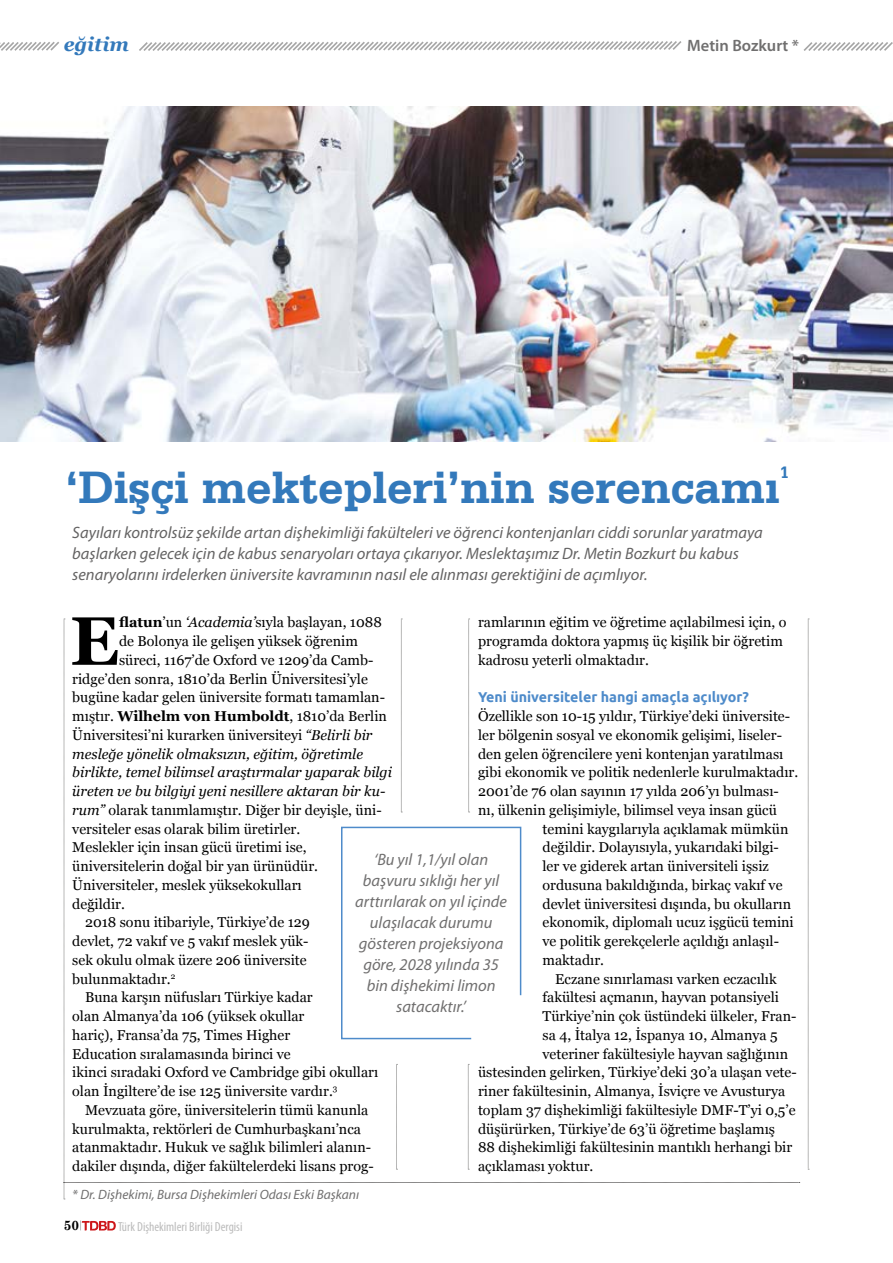
<style>
.page{position:relative;width:893px;height:1263px;background:#fff}
.page>*{position:absolute;margin:0;border:0;box-sizing:border-box;transform-origin:0 0}
.t1{font:700 68.4px "Georgia";color:#000}
.t2{font:700 47.7px "Serifa BT";color:#3379bb}
.t3{font:italic 700 19.5px "Georgia";letter-spacing:-.005em;color:#3379bb}
.t4{font:700 17.55px "Serifa BT";color:#3379bb}
.t5{font:italic 16.5px/21px "Myriad Pro";color:#646363}
.t6{font:italic 16.5px/21px "Myriad Pro";color:#706f6f;text-align:center}
.t7{font:600 16.5px "Myriad Pro";color:#706f6f}
.t8{font:14.25px/18.8px "Georgia";color:#000}
.t9{font:italic 14.25px "Georgia";color:#000}
.t10{font:700 14.25px "Ubuntu";color:#4e8bca}
.t11{font:italic 13.5px "Myriad Pro";color:#706f6f}
.t12{font:700 13.5px "Century Schoolbook";color:#000}
.t13{font:condensed 13.05px "Myriad Pro";color:#bcbcbc}
.s1{font-weight:700}
.s2{font-style:italic}
</style>
<div class="page">
<svg style="left:0;top:41px;width:59px;height:10px"></svg>
<svg style="left:803px;top:42px;width:90px;height:9px"></svg>
<svg style="left:80px;top:1220px;width:36px;height:10px"></svg>
<svg style="left:808px;top:619px;width:1px;height:551px"></svg>
<svg style="left:139px;top:41px;width:543px;height:10px"></svg>
<img style="left:0;top:106px;width:893px;height:335px">
<svg style="left:64px;top:619px;width:736px;height:581px"></svg>
<h3 class="t3" style="left:64px;top:30px;width:67px">eğitim</h3>
<p class="t7" style="left:687px;top:35px;width:113px">Metin Bozkurt *</p>
<h2 class="t2" style="left:65px;top:458px;width:716px">‘Dişçi mektepleri’nin serencamı</h2>
<p class="t4" style="left:780px;top:461px;width:11px">1</p>
<p class="t5" style="left:72px;top:521px;width:692px">Sayıları kontrolsüz şekilde artan dişhekimliği fakülteleri ve öğrenci kontenjanları ciddi sorunlar yaratmaya başlarken gelecek için de kabus senaryoları ortaya çıkarıyor. Meslektaşımız Dr. Metin Bozkurt bu kabus senaryolarını irdelerken üniversite kavramının nasıl ele alınması gerektiğini de açımlıyor.</p>
<h1 class="t1" style="left:70px;top:589px;width:51px">E</h1>
<p class="t8" style="left:119px;top:612px;width:264px"><span class="s1">flatun</span>’un <span class="s2">‘Academia’</span>sıyla başlayan, 1088</p>
<p class="t8" style="left:478px;top:612px;width:310px">ramlarının eğitim ve öğretime açılabilmesi için, o programda doktora yapmış üç kişilik bir öğretim kadrosu yeterli olmaktadır.</p>
<p class="t10" style="left:478px;top:689px;width:272px">Yeni üniversiteler hangi amaçla açılıyor?</p>
<p class="t8" style="left:478px;top:706px;width:314px">Özellikle son 10-15 yıldır, Türkiye’deki üniversite-</p>
<p class="t8" style="left:478px;top:725px;width:305px">ler bölgenin sosyal ve ekonomik gelişimi, liseler-</p>
<p class="t8" style="left:478px;top:744px;width:307px">den gelen öğrencilere yeni kontenjan yaratılması</p>
<p class="t8" style="left:478px;top:762px;width:322px">gibi ekonomik ve politik nedenlerle kurulmaktadır.</p>
<p class="t8" style="left:478px;top:781px;width:302px">2001’de 76 olan sayının 17 yılda 206’yı bulması-</p>
<p class="t8" style="left:478px;top:800px;width:300px">nı, ülkenin gelişimiyle, bilimsel veya insan gücü</p>
<p class="t8" style="left:543px;top:819px;width:247px">temini kaygılarıyla açıklamak mümkün</p>
<p class="t8" style="left:543px;top:837px;width:238px">değildir. Dolayısıyla, yukarıdaki bilgi-</p>
<p class="t8" style="left:543px;top:856px;width:228px">ler ve giderek artan üniversiteli işsiz</p>
<p class="t8" style="left:543px;top:875px;width:242px">ordusuna bakıldığında, birkaç vakıf ve</p>
<p class="t8" style="left:543px;top:894px;width:250px">devlet üniversitesi dışında, bu okulların</p>
<p class="t8" style="left:543px;top:912px;width:253px">ekonomik, diplomalı ucuz işgücü temini</p>
<p class="t8" style="left:543px;top:931px;width:238px">ve politik gerekçelerle açıldığı anlaşıl-</p>
<p class="t8" style="left:543px;top:950px;width:63px">maktadır.</p>
<p class="t8" style="left:555px;top:969px;width:223px">Eczane sınırlaması varken eczacılık</p>
<p class="t8" style="left:543px;top:987px;width:238px">fakültesi açmanın, hayvan potansiyeli</p>
<p class="t8" style="left:543px;top:1006px;width:255px">Türkiye’nin çok üstündeki ülkeler, Fran-</p>
<p class="t8" style="left:543px;top:1025px;width:237px">sa 4, İtalya 12, İspanya 10, Almanya 5</p>
<p class="t8" style="left:543px;top:1044px;width:247px">veteriner fakültesiyle hayvan sağlığının</p>
<p class="t8" style="left:478px;top:1062px;width:320px">üstesinden gelirken, Türkiye’deki 30’a ulaşan vete-</p>
<p class="t8" style="left:478px;top:1081px;width:309px">riner fakültesinin, Almanya, İsviçre ve Avusturya</p>
<p class="t8" style="left:478px;top:1100px;width:319px">toplam 37 dişhekimliği fakültesiyle DMF-T’yi 0,5’e</p>
<p class="t8" style="left:478px;top:1119px;width:298px">düşürürken, Türkiye’de 63’ü öğretime başlamış</p>
<p class="t8" style="left:478px;top:1137px;width:316px">88 dişhekimliği fakültesinin mantıklı herhangi bir</p>
<p class="t8" style="left:478px;top:1156px;width:117px">açıklaması yoktur.</p>
<p class="t8" style="left:119px;top:631px;width:240px">de Bolonya ile gelişen yüksek öğrenim</p>
<p class="t8" style="left:119px;top:650px;width:256px">süreci, 1167’de Oxford ve 1209’da Camb-</p>
<p class="t8" style="left:72px;top:669px;width:297px">ridge’den sonra, 1810’da Berlin Üniversitesi’yle</p>
<p class="t8" style="left:72px;top:687px;width:314px">bugüne kadar gelen üniversite formatı tamamlan-</p>
<p class="t8" style="left:72px;top:706px;width:316px">mıştır. <span class="s1">Wilhelm von Humboldt</span>, 1810’da Berlin</p>
<p class="t8" style="left:72px;top:725px;width:302px">Üniversitesi’ni kurarken üniversiteyi <span class="s2">“Belirli bir</span></p>
<p class="t9" style="left:72px;top:743px;width:292px">mesleğe yönelik olmaksızın, eğitim, öğretimle</p>
<p class="t9" style="left:72px;top:762px;width:321px">birlikte, temel bilimsel araştırmalar yaparak bilgi</p>
<p class="t9" style="left:72px;top:781px;width:315px">üreten ve bu bilgiyi yeni nesillere aktaran bir ku-</p>
<p class="t8" style="left:72px;top:800px;width:311px"><span class="s2">rum”</span> olarak tanımlamıştır. Diğer bir deyişle, üni-</p>
<p class="t8" style="left:72px;top:819px;width:229px">versiteler esas olarak bilim üretirler.</p>
<p class="t8" style="left:72px;top:837px;width:236px">Meslekler için insan gücü üretimi ise,</p>
<p class="t8" style="left:72px;top:856px;width:247px">üniversitelerin doğal bir yan ürünüdür.</p>
<p class="t8" style="left:72px;top:875px;width:231px">Üniversiteler, meslek yüksekokulları</p>
<p class="t8" style="left:72px;top:894px;width:54px">değildir.</p>
<p class="t8" style="left:85px;top:912px;width:226px">2018 sonu itibariyle, Türkiye’de 129</p>
<p class="t8" style="left:72px;top:931px;width:238px">devlet, 72 vakıf ve 5 vakıf meslek yük-</p>
<p class="t8" style="left:72px;top:950px;width:236px">sek okulu olmak üzere 206 üniversite</p>
<p class="t8" style="left:72px;top:969px;width:104px">bulunmaktadır.<sup>2</sup></p>
<p class="t8" style="left:85px;top:987px;width:229px">Buna karşın nüfusları Türkiye kadar</p>
<p class="t8" style="left:72px;top:1006px;width:234px">olan Almanya’da 106 (yüksek okullar</p>
<p class="t8" style="left:72px;top:1025px;width:219px">hariç), Fransa’da 75, Times Higher</p>
<p class="t8" style="left:72px;top:1044px;width:220px">Education sıralamasında birinci ve</p>
<p class="t8" style="left:72px;top:1062px;width:307px">ikinci sıradaki Oxford ve Cambridge gibi okulları</p>
<p class="t8" style="left:72px;top:1081px;width:267px">olan İngiltere’de ise 125 üniversite vardır.<sup>3</sup></p>
<p class="t8" style="left:85px;top:1100px;width:285px">Mevzuata göre, üniversitelerin tümü kanunla</p>
<p class="t8" style="left:72px;top:1119px;width:290px">kurulmakta, rektörleri de Cumhurbaşkanı’nca</p>
<p class="t8" style="left:72px;top:1137px;width:300px">atanmaktadır. Hukuk ve sağlık bilimleri alanın-</p>
<p class="t8" style="left:72px;top:1156px;width:303px">dakiler dışında, diğer fakültelerdeki lisans prog-</p>
<p class="t6" style="left:355px;top:848px;width:153px">‘Bu yıl 1,1/yıl olan başvuru sıklığı her yıl arttırılarak on yıl içinde ulaşılacak durumu gösteren projeksiyona göre, 2028 yılında 35 bin dişhekimi limon satacaktır.’</p>
<p class="t11" style="left:72px;top:1186px;width:288px">* Dr. Dişhekimi, Bursa Dişhekimleri Odası Eski Başkanı</p>
<p class="t12" style="left:64px;top:1215px;width:17px">50</p>
<p class="t13" style="left:118px;top:1218px;width:126px">Türk Dişhekimleri Birliği Dergisi</p>
</div>
